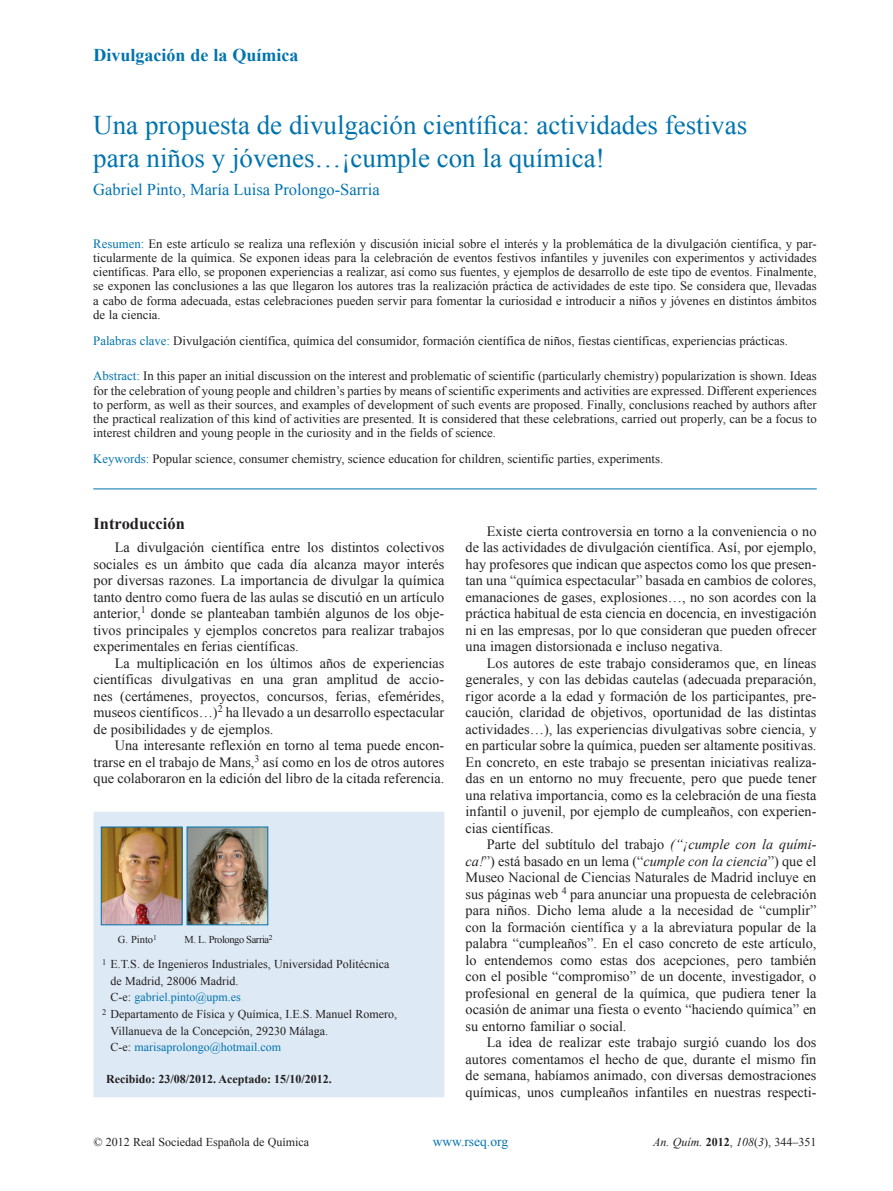
<style>
.page{position:relative;width:893px;height:1191px;background:#fff}
.page>*{position:absolute;margin:0;border:0;box-sizing:border-box;transform-origin:0 0}
.t1{font:27px/32.4px "Times New Roman";color:#0073ae}
.t2{font:700 18px "Times New Roman";color:#0073ae}
.t3{font:16.5px "Times New Roman";color:#0073ae}
.t4{font:700 16.5px "Times New Roman";color:#231f20}
.t5{font:14.25px/16.5px "Times New Roman";color:#231f20;text-align:justify}
.t6{font:13.5px "Times New Roman";color:#0073ae}
.t7{font:12.75px/14.2px "Times New Roman";color:#231f20;text-align:justify}
.t8{font:12px "Times New Roman";color:#231f20}
.t9{font:12px "Times New Roman";color:#0073ae}
.t10{font:700 12px "Times New Roman";color:#231f20}
.t11{font:italic 12px "Times New Roman";color:#231f20}
.t12{font:10.5px "Times New Roman";letter-spacing:-.04em;color:#231f20}
.s1{color:#0073ae}
.s2{color:#231f20}
.s3{font-style:italic}
.s4{font-weight:700;font-style:normal}
.s5{font-style:normal}
</style>
<div class="page">
<hr style="left:93px;top:488px;width:724px;height:1px;background:#0073ae">
<div style="left:94px;top:812px;width:350px;height:285px;background:#dde9f4"></div>
<img style="left:103px;top:828px;width:77px;height:95px">
<div style="left:101px;top:826px;width:81px;height:99px;border:1px solid #0073ae"></div>
<img style="left:189px;top:828px;width:77px;height:95px">
<div style="left:187px;top:826px;width:81px;height:99px;border:1px solid #0073ae"></div>
<p class="t2" style="left:94px;top:48px;width:206px">Divulgación de la Química</p>
<h1 class="t1" style="left:93px;top:109px;width:655px">Una propuesta de divulgación científica: actividades festivas para niños y jóvenes…¡cumple con la química!</h1>
<p class="t3" style="left:93px;top:184px;width:288px">Gabriel Pinto, María Luisa Prolongo-Sarria</p>
<p class="t7" style="left:93px;top:237px;width:725px"><span class="s1">Resumen:</span> En este artículo se realiza una reflexión y discusión inicial sobre el interés y la problemática de la divulgación científica, y par&shy;ticularmente de la química. Se exponen ideas para la celebración de eventos festivos infantiles y juveniles con experimentos y actividades científicas. Para ello, se proponen experiencias a realizar, así como sus fuentes, y ejemplos de desarrollo de este tipo de eventos. Finalmente, se exponen las conclusiones a las que llegaron los autores tras la realización práctica de actividades de este tipo. Se considera que, llevadas a cabo de forma adecuada, estas celebraciones pueden servir para fomentar la curiosidad e introducir a niños y jóvenes en distintos ámbitos de la ciencia.</p>
<p class="t7" style="left:93px;top:335px;width:696px"><span class="s1">Palabras clave:</span> Divulgación científica, química del consumidor, formación científica de niños, fiestas científicas, experiencias prácticas.</p>
<p class="t7" style="left:93px;top:370px;width:725px"><span class="s1">Abstract:</span> In this paper an initial discussion on the interest and problematic of scientific (particularly chemistry) popularization is shown. Ideas for the celebration of young people and children’s parties by means of scientific experiments and activities are expressed. Different experiences to perform, as well as their sources, and examples of development of such events are proposed. Finally, conclusions reached by authors after the practical realization of this kind of activities are presented. It is considered that these celebrations, carried out properly, can be a focus to interest children and young people in the curiosity and in the fields of science.</p>
<p class="t7" style="left:93px;top:453px;width:571px"><span class="s1">Keywords:</span> Popular science, consumer chemistry, science education for children, scientific parties, experiments.</p>
<p class="t4" style="left:94px;top:517px;width:93px">Introducción</p>
<p class="t5" style="left:94px;top:540px;width:352px;text-indent:21px">La divulgación científica entre los distintos colectivos sociales es un ámbito que cada día alcanza mayor interés por diversas razones. La importancia de divulgar la química tanto dentro como fuera de las aulas se discutió en un artículo anterior,<sup>1</sup> donde se planteaban también algunos de los obje&shy;tivos principales y ejemplos concretos para realizar trabajos experimentales en ferias científicas.</p>
<p class="t5" style="left:94px;top:656px;width:352px;text-indent:21px">La multiplicación en los últimos años de experiencias científicas divulgativas en una gran amplitud de accio&shy;nes (certámenes, proyectos, concursos, ferias, efemérides, museos científicos…)<sup>2</sup> ha llevado a un desarrollo espectacular de posibilidades y de ejemplos.</p>
<p class="t5" style="left:94px;top:738px;width:352px;text-indent:21px">Una interesante reflexión en torno al tema puede encon&shy;trarse en el trabajo de Mans,<sup>3</sup> así como en los de otros autores que colaboraron en la edición del libro de la citada referencia.</p>
<p class="t12" style="left:118px;top:935px;width:40px">G. Pinto<sup>1</sup></p>
<p class="t12" style="left:184px;top:935px;width:90px">M. L. Prolongo Sarria<sup>2</sup></p>
<p class="t8" style="left:102px;top:960px;width:289px"><sup>1</sup> E.T.S. de Ingenieros Industriales, Universidad Politécnica</p>
<p class="t8" style="left:111px;top:976px;width:129px">de Madrid, 28006 Madrid.</p>
<p class="t9" style="left:111px;top:993px;width:132px"><span class="s2">C-e:</span> gabriel.pinto@upm.es</p>
<p class="t8" style="left:102px;top:1009px;width:297px"><sup>2</sup> Departamento de Física y Química, I.E.S. Manuel Romero,</p>
<p class="t8" style="left:111px;top:1026px;width:219px">Villanueva de la Concepción, 29230 Málaga.</p>
<p class="t9" style="left:111px;top:1042px;width:172px"><span class="s2">C-e:</span> marisaprolongo@hotmail.com</p>
<p class="t10" style="left:106px;top:1074px;width:227px">Recibido: 23/08/2012. Aceptado: 15/10/2012.</p>
<p class="t5" style="left:466px;top:524px;width:352px;text-indent:21px">Existe cierta controversia en torno a la conveniencia o no de las actividades de divulgación científica. Así, por ejemplo, hay profesores que indican que aspectos como los que presen&shy;tan una “química espectacular” basada en cambios de colores, emanaciones de gases, explosiones…, no son acordes con la práctica habitual de esta ciencia en docencia, en investigación ni en las empresas, por lo que consideran que pueden ofrecer una imagen distorsionada e incluso negativa.</p>
<p class="t5" style="left:466px;top:656px;width:352px;text-indent:21px">Los autores de este trabajo consideramos que, en líneas generales, y con las debidas cautelas (adecuada preparación, rigor acorde a la edad y formación de los participantes, pre&shy;caución, claridad de objetivos, oportunidad de las distintas actividades…), las experiencias divulgativas sobre ciencia, y en particular sobre la química, pueden ser altamente positivas.<br>En concreto, en este trabajo se presentan iniciativas realiza&shy;das en un entorno no muy frecuente, pero que puede tener una relativa importancia, como es la celebración de una fiesta infantil o juvenil, por ejemplo de cumpleaños, con experien&shy;cias científicas.</p>
<p class="t5" style="left:466px;top:837px;width:352px;text-indent:21px">Parte del subtítulo del trabajo <span class="s3">(“¡cumple con la quími&shy;ca!</span>”) está basado en un lema (“<span class="s3">cumple con la ciencia</span>”) que el Museo Nacional de Ciencias Naturales de Madrid incluye en sus páginas web <sup>4</sup> para anunciar una propuesta de celebración para niños. Dicho lema alude a la necesidad de “cumplir” con la formación científica y a la abreviatura popular de la palabra “cumpleaños”. En el caso concreto de este artículo, lo entendemos como estas dos acepciones, pero también con el posible “compromiso” de un docente, investigador, o profesional en general de la química, que pudiera tener la ocasión de animar una fiesta o evento “haciendo química” en su entorno familiar o social.</p>
<p class="t5" style="left:466px;top:1035px;width:352px;text-indent:21px">La idea de realizar este trabajo surgió cuando los dos autores comentamos el hecho de que, durante el mismo fin de semana, habíamos animado, con diversas demostraciones químicas, unos cumpleaños infantiles en nuestras respecti-</p>
<p class="t8" style="left:94px;top:1138px;width:217px">© 2012 Real Sociedad Española de Química</p>
<p class="t6" style="left:433px;top:1137px;width:77px">www.rseq.org</p>
<p class="t11" style="left:653px;top:1138px;width:165px">An. Quím. <span class="s4">2012</span><span class="s5">,</span> 108<span class="s5">(</span>3<span class="s5">), 344–351</span></p>
</div>
